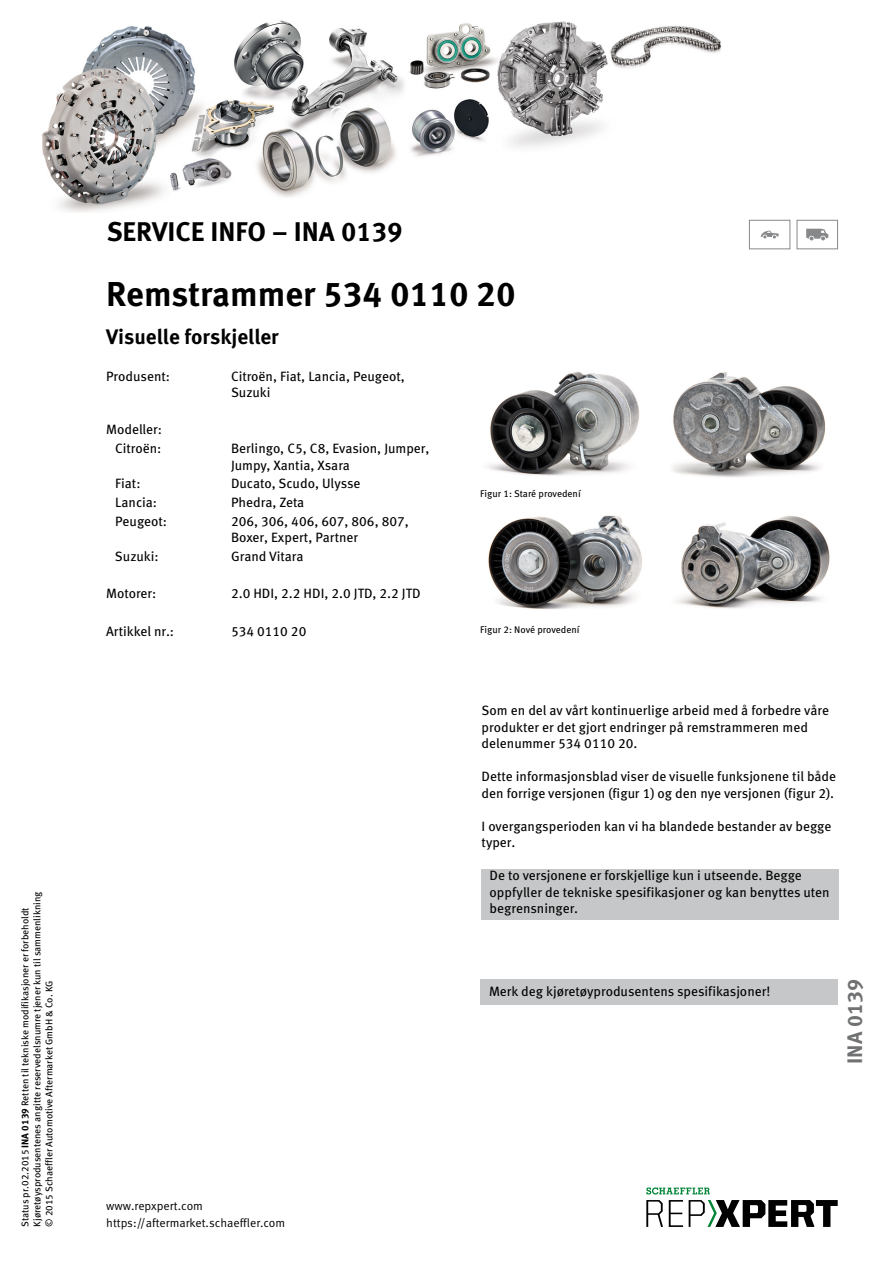
<style>
.page{position:relative;width:893px;height:1263px;background:#fff}
.page>*{position:absolute;margin:0;border:0;box-sizing:border-box;transform-origin:0 0}
.t1{font:700 34.5px "Meta Pro";color:#000}
.t2{font:700 27px "Meta Pro";color:#000}
.t3{font:700 21px "Meta Pro";color:#000}
.t4{font:700 21px "Meta Pro";color:#707172}
.t5{font:13.5px/16.5px "Meta Pro";color:#000}
.t6{font:12px/16.5px "Meta Pro Norm";color:#000}
.t7{font:9.75px/12px "Meta Pro";color:#000}
.s1{font-weight:700}
</style>
<div class="page">
<div style="left:481px;top:869px;width:357px;height:51px;background:#c6c7c8"></div>
<img style="left:487px;top:371px;width:153px;height:105px">
<img style="left:672px;top:372px;width:154px;height:105px">
<img style="left:488px;top:515px;width:154px;height:94px">
<img style="left:676px;top:516px;width:154px;height:93px">
<div style="left:480px;top:980px;width:358px;height:25px;background:#c6c7c8"></div>
<div style="left:749px;top:220px;width:41px;height:29px;border:1px solid #87888a"></div>
<svg style="left:761px;top:231px;width:18px;height:7px"></svg>
<div style="left:797px;top:220px;width:41px;height:29px;border:1px solid #87888a"></div>
<svg style="left:806px;top:229px;width:22px;height:11px"></svg>
<img style="left:42px;top:20px;width:679px;height:192px">
<svg style="left:646px;top:1200px;width:17px;height:27px"></svg>
<svg style="left:669px;top:1200px;width:14px;height:27px"></svg>
<svg style="left:689px;top:1200px;width:149px;height:27px"></svg>
<svg style="left:646px;top:1187px;width:64px;height:7px"></svg>
<p class="t7" style="left:19px;top:1227px;width:337px;rotate:-90deg">Status pr.02.2015 <span class="s1">INA 0139</span> Retten til tekniske modifikasjoner er forbeholdt<br>Kjøretøysprodusentenes angitte reservedelsnumre tjener kun til sammenlikning © 2015 Schaeffler Automotive Aftermarket GmbH &amp; Co. KG</p>
<h2 class="t2" style="left:107px;top:210px;width:297px">SERVICE INFO – INA 0139</h2>
<h1 class="t1" style="left:106px;top:267px;width:411px">Remstrammer 534 0110 20</h1>
<h3 class="t3" style="left:106px;top:320px;width:174px">Visuelle forskjeller</h3>
<p class="t5" style="left:106px;top:367px;width:66px">Produsent:</p>
<p class="t5" style="left:231px;top:367px;width:175px">Citroën, Fiat, Lancia, Peugeot,<br>Suzuki</p>
<p class="t5" style="left:106px;top:419px;width:58px;line-height:18.8px;text-align:right">Modeller:<br>Citroën:</p>
<p class="t5" style="left:231px;top:439px;width:200px">Berlingo, C5, C8, Evasion, Jumper,<br>Jumpy, Xantia, Xsara</p>
<p class="t5" style="left:115px;top:474px;width:27px">Fiat:</p>
<p class="t5" style="left:231px;top:474px;width:131px">Ducato, Scudo, Ulysse</p>
<p class="t5" style="left:115px;top:493px;width:43px">Lancia:</p>
<p class="t5" style="left:231px;top:493px;width:75px">Phedra, Zeta</p>
<p class="t5" style="left:115px;top:512px;width:53px">Peugeot:</p>
<p class="t5" style="left:231px;top:512px;width:179px">206, 306, 406, 607, 806, 807,<br>Boxer, Expert, Partner</p>
<p class="t5" style="left:115px;top:547px;width:45px">Suzuki:</p>
<p class="t5" style="left:231px;top:547px;width:74px">Grand Vitara</p>
<p class="t5" style="left:106px;top:584px;width:52px">Motorer:</p>
<p class="t5" style="left:231px;top:584px;width:191px">2.0 HDI, 2.2 HDI, 2.0 JTD, 2.2 JTD</p>
<p class="t5" style="left:106px;top:622px;width:70px">Artikkel nr.:</p>
<p class="t5" style="left:231px;top:622px;width:77px">534 0110 20</p>
<p class="t7" style="left:480px;top:487px;width:102px">Figur 1: Staré provedení</p>
<p class="t7" style="left:480px;top:623px;width:101px">Figur 2: Nové provedení</p>
<p class="t5" style="left:482px;top:701px;width:349px">Som en del av vårt kontinuerlige arbeid med å forbedre våre produkter er det gjort endringer på remstrammeren med delenummer 534 0110 20.</p>
<p class="t5" style="left:482px;top:767px;width:356px">Dette informasjonsblad viser de visuelle funksjonene til både den forrige versjonen (figur 1) og den nye versjonen (figur 2).</p>
<p class="t5" style="left:482px;top:817px;width:351px">I overgangsperioden kan vi ha blandede bestander av begge typer.</p>
<p class="t5" style="left:490px;top:866px;width:342px">De to versjonene er forskjellige kun i utseende. Begge oppfyller de tekniske spesifikasjoner og kan benyttes uten begrensninger.</p>
<p class="t5" style="left:489px;top:982px;width:283px">Merk deg kjøretøyprodusentens spesifikasjoner!</p>
<h3 class="t4" style="left:838px;top:1064px;width:86px;rotate:-90deg">INA 0139</h3>
<p class="t6" style="left:106px;top:1197px;width:180px">www.repxpert.com https://aftermarket.schaeffler.com</p>
</div>
